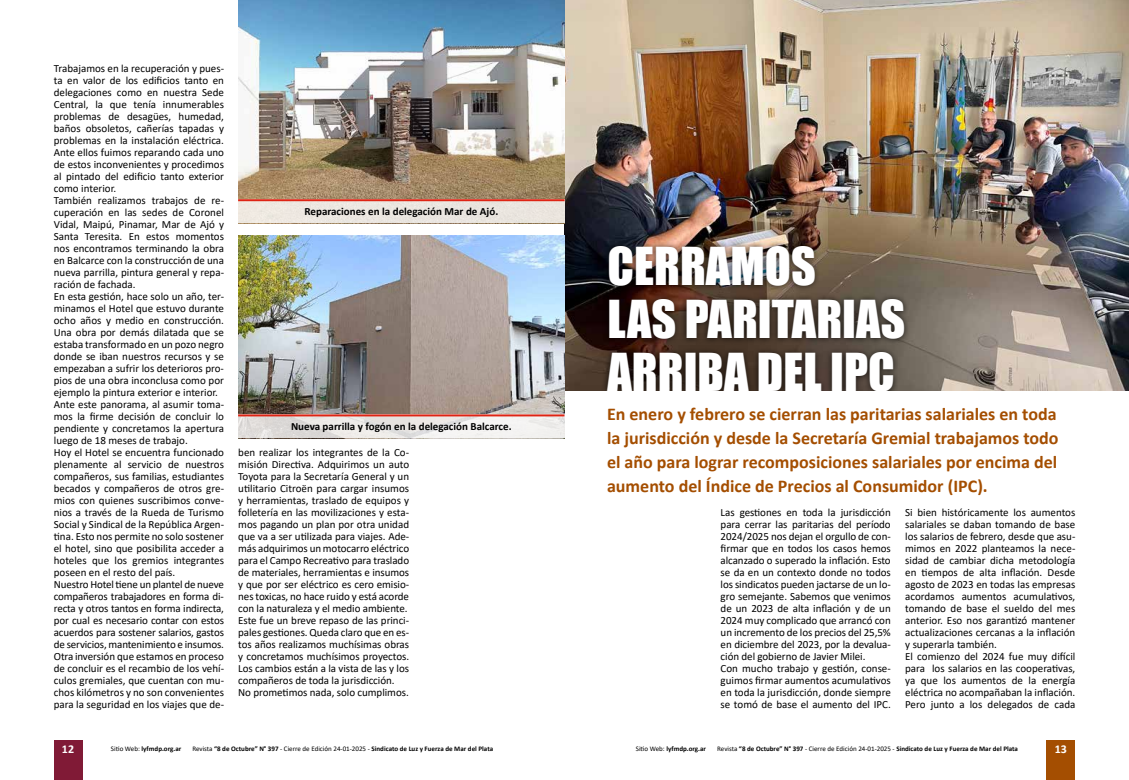
<style>
.page{position:relative;width:1129px;height:780px;background:#fff}
.page>*{position:absolute;margin:0;border:0;box-sizing:border-box;transform-origin:0 0}
.t1{font:48px/53px "Impact";color:#fff}
.t2{font:700 18px/24px "Calibri";color:#a44e01;text-align:justify}
.t3{font:700 12px "Calibri";color:#fff}
.t4{font:11px/12px "Calibri";color:#000}
.t5{font:700 11px "Calibri";color:#000}
.t6{font:700 7px "Calibri";color:#000}
.s1{font-weight:400}
</style>
<div class="page">
<img style="left:564px;top:0;width:564px;height:390px">
<div style="left:600px;top:241px;width:310px;height:157px;background:#000;opacity:.75"></div>
<div style="left:568px;top:390px;width:560px;height:13px;background:#fff"></div>
<div style="left:1046px;top:740px;width:28px;height:40px;background:#a44e01"></div>
<div style="left:54px;top:740px;width:28px;height:40px;background:#801a36"></div>
<img style="left:238px;top:0;width:326px;height:199px">
<img style="left:238px;top:235px;width:326px;height:179px">
<div style="left:238px;top:199px;width:326px;height:24px;background:#ebe6e0"></div>
<hr style="left:238px;top:199px;width:326px;height:2px;background:#de2414">
<svg style="left:238px;top:416px;width:326px;height:22px"></svg>
<hr style="left:238px;top:414px;width:326px;height:2px;background:#de2414">
<p class="t4" style="left:54px;top:62px;width:172px">Trabajamos en la recuperación y pues&shy;ta en valor de los edificios tanto en delegaciones como en nuestra Sede Central, la que tenía innumerables problemas de desagües, humedad, baños obsoletos, cañerías tapadas y problemas en la instalación eléctrica.<br>Ante ellos fuimos reparando cada uno de estos inconvenientes y procedimos al pintado del edificio tanto exterior como interior.<br>También realizamos trabajos de re&shy;cuperación en las sedes de Coronel Vidal, Maipú, Pinamar, Mar de Ajó y Santa Teresita. En estos momentos nos encontramos terminando la obra en Balcarce con la construcción de una nueva parrilla, pintura general y repa&shy;ración de fachada.<br>En esta gestión, hace solo un año, ter&shy;minamos el Hotel que estuvo durante ocho años y medio en construcción.<br>Una obra por demás dilatada que se estaba transformado en un pozo negro donde se iban nuestros recursos y se empezaban a sufrir los deterioros pro&shy;pios de una obra inconclusa como por ejemplo la pintura exterior e interior.<br>Ante este panorama, al asumir toma&shy;mos la firme decisión de concluir lo pendiente y concretamos la apertura luego de 18 meses de trabajo.<br>Hoy el Hotel se encuentra funcionado plenamente al servicio de nuestros compañeros, sus familias, estudiantes becados y compañeros de otros gre&shy;mios con quienes suscribimos conve&shy;nios a través de la Rueda de Turismo Social y Sindical de la República Argen&shy;tina. Esto nos permite no solo sostener el hotel, sino que posibilita acceder a hoteles que los gremios integrantes poseen en el resto del país.<br>Nuestro Hotel tiene un plantel de nueve compañeros trabajadores en forma di&shy;recta y otros tantos en forma indirecta, por cual es necesario contar con estos acuerdos para sostener salarios, gastos de servicios, mantenimiento e insumos.<br>Otra inversión que estamos en proceso de concluir es el recambio de los vehí&shy;culos gremiales, que cuentan con mu&shy;chos kilómetros y no son convenientes para la seguridad en los viajes que de-</p>
<p class="t6" style="left:111px;top:743px;width:72px"><span class="s1">Sitio Web:</span> lyfmdp.org.ar</p>
<p class="t6" style="left:192px;top:743px;width:302px"><span class="s1">Revista</span> “8 de Octubre” N° 397 <span class="s1">- Cierre de Edición 24-01-2025 -</span> Sindicato de Luz y Fuerza de Mar del Plata</p>
<p class="t5" style="left:304px;top:204px;width:195px">Reparaciones en la delegación Mar de Ajó.</p>
<h1 class="t1" style="left:607px;top:239px;width:299px">CERRAMOS<br>LAS PARITARIAS<br>ARRIBA DEL IPC</h1>
<p class="t2" style="left:607px;top:402px;width:453px">En enero y febrero se cierran las paritarias salariales en toda la jurisdicción y desde la Secretaría Gremial trabajamos todo el año para lograr recomposiciones salariales por encima del aumento del Índice de Precios al Consumidor (IPC).</p>
<p class="t5" style="left:291px;top:419px;width:222px">Nueva parrilla y fogón en la delegación Balcarce.</p>
<p class="t4" style="left:238px;top:446px;width:172px">ben realizar los integrantes de la Co&shy;misión Directiva. Adquirimos un auto Toyota para la Secretaría General y un utilitario Citroën para cargar insumos y herramientas, traslado de equipos y folletería en las movilizaciones y esta&shy;mos pagando un plan por otra unidad que va a ser utilizada para viajes. Ade&shy;más adquirimos un motocarro eléctrico para el Campo Recreativo para traslado de materiales, herramientas e insumos y que por ser eléctrico es cero emisio&shy;nes toxicas, no hace ruido y está acorde con la naturaleza y el medio ambiente.<br>Este fue un breve repaso de las princi&shy;pales gestiones. Queda claro que en es&shy;tos años realizamos muchísimas obras y concretamos muchísimos proyectos.<br>Los cambios están a la vista de las y los compañeros de toda la jurisdicción.<br>No prometimos nada, solo cumplimos.</p>
<p class="t4" style="left:720px;top:506px;width:172px">Las gestiones en toda la jurisdicción para cerrar las paritarias del período 2024/2025 nos dejan el orgullo de con&shy;firmar que en todos los casos hemos alcanzado o superado la inflación. Esto se da en un contexto donde no todos los sindicatos pueden jactarse de un lo&shy;gro semejante. Sabemos que venimos de un 2023 de alta inflación y de un 2024 muy complicado que arrancó con un incremento de los precios del 25,5% en diciembre del 2023, por la devalua&shy;ción del gobierno de Javier Milei.<br>Con mucho trabajo y gestión, conse&shy;guimos firmar aumentos acumulativos en toda la jurisdicción, donde siempre se tomó de base el aumento del IPC.</p>
<p class="t4" style="left:904px;top:506px;width:172px">Si bien históricamente los aumentos salariales se daban tomando de base los salarios de febrero, desde que asu&shy;mimos en 2022 planteamos la nece&shy;sidad de cambiar dicha metodología en tiempos de alta inflación. Desde agosto de 2023 en todas las empresas acordamos aumentos acumulativos, tomando de base el sueldo del mes anterior. Eso nos garantizó mantener actualizaciones cercanas a la inflación y superarla también.<br>El comienzo del 2024 fue muy difícil para los salarios en las cooperativas, ya que los aumentos de la energía eléctrica no acompañaban la inflación.<br>Pero junto a los delegados de cada</p>
<p class="t3" style="left:62px;top:740px;width:14px">12</p>
<p class="t6" style="left:635px;top:743px;width:72px"><span class="s1">Sitio Web:</span> lyfmdp.org.ar</p>
<p class="t6" style="left:717px;top:743px;width:302px"><span class="s1">Revista</span> “8 de Octubre” N° 397 <span class="s1">- Cierre de Edición 24-01-2025 -</span> Sindicato de Luz y Fuerza de Mar del Plata</p>
<p class="t3" style="left:1054px;top:740px;width:14px">13</p>
</div>
